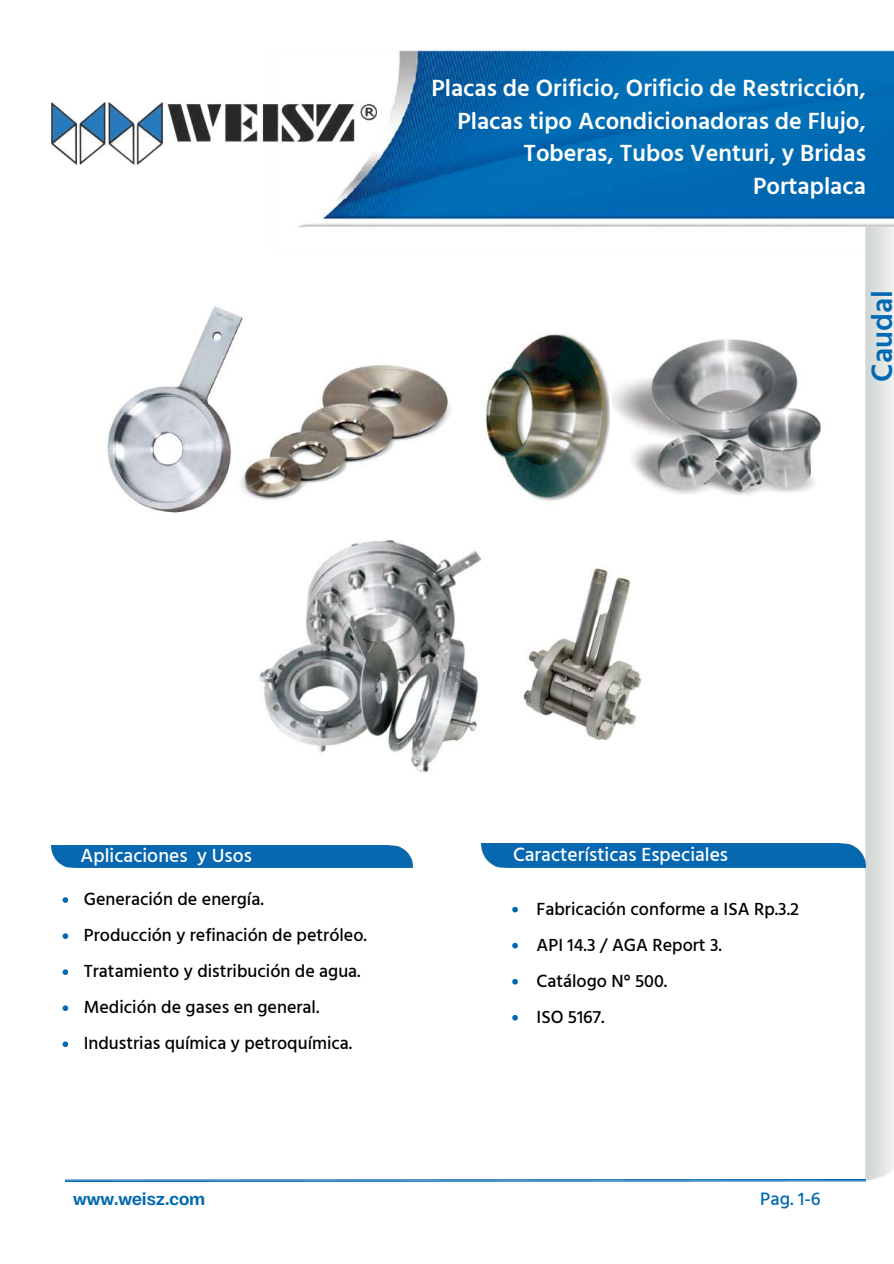
<style>
.page{position:relative;width:894px;height:1264px;background:#fff}
.page>*{position:absolute;margin:0;border:0;box-sizing:border-box;transform-origin:0 0}
.t1{font:600 30px "Hind Madurai";color:#0069b1}
.t2{font:600 24px/32.7px "Hind Madurai";color:#fff;text-align:right}
.t3{font:500 19.5px "Hind Madurai";color:#fff}
.t4{font:500 18.45px "Hind Madurai";color:#0069b1}
.t5{font:500 18px/36px "Hind Madurai";color:#000}
.t6{font:700 18px "Body Grotesque";color:#0069b1}
</style>
<div class="page">
<img style="left:298px;top:50px;width:595px;height:178px">
<img style="left:51px;top:102px;width:326px;height:62px">
<img style="left:865px;top:227px;width:28px;height:951px">
<img style="left:66px;top:1179px;width:799px;height:2px">
<div style="left:51px;top:845px;width:362px;height:22px;background:#0767b1"></div>
<div style="left:482px;top:843px;width:383px;height:24px;background:#0767b1"></div>
<img style="left:485px;top:333px;width:336px;height:168px">
<img style="left:259px;top:540px;width:383px;height:233px">
<img style="left:107px;top:306px;width:344px;height:207px">
<svg style="left:63px;top:897px;width:5px;height:5px"></svg>
<svg style="left:63px;top:933px;width:5px;height:5px"></svg>
<svg style="left:63px;top:969px;width:5px;height:6px"></svg>
<svg style="left:63px;top:1005px;width:5px;height:6px"></svg>
<svg style="left:63px;top:1041px;width:5px;height:6px"></svg>
<svg style="left:512px;top:906px;width:5px;height:6px"></svg>
<svg style="left:512px;top:942px;width:5px;height:6px"></svg>
<svg style="left:512px;top:978px;width:5px;height:6px"></svg>
<svg style="left:512px;top:1015px;width:5px;height:5px"></svg>
<h2 class="t2" style="left:431px;top:73px;width:436px">Placas de Orificio, Orificio de Restricción,<br>Placas tipo Acondicionadoras de Flujo,<br>Toberas, Tubos Venturi, y Bridas<br>Portaplaca</h2>
<h1 class="t1" style="left:862px;top:382px;width:93px;rotate:-90deg">Caudal</h1>
<p class="t3" style="left:81px;top:843px;width:173px">Aplicaciones y Usos</p>
<p class="t3" style="left:513px;top:841px;width:216px">Características Especiales</p>
<p class="t5" style="left:84px;top:882px;width:285px">Generación de energía.<br>Producción y refinación de petróleo.<br>Tratamiento y distribución de agua.<br>Medición de gases en general.<br>Industrias química y petroquímica.</p>
<p class="t5" style="left:536px;top:891px;width:264px">Fabricación conforme a ISA Rp.3.2<br>API 14.3 / AGA Report 3.<br>Catálogo N° 500.<br>ISO 5167.</p>
<p class="t6" style="left:73px;top:1188px;width:134px">www.weisz.com</p>
<p class="t4" style="left:760px;top:1186px;width:62px">Pag. 1-6</p>
</div>
